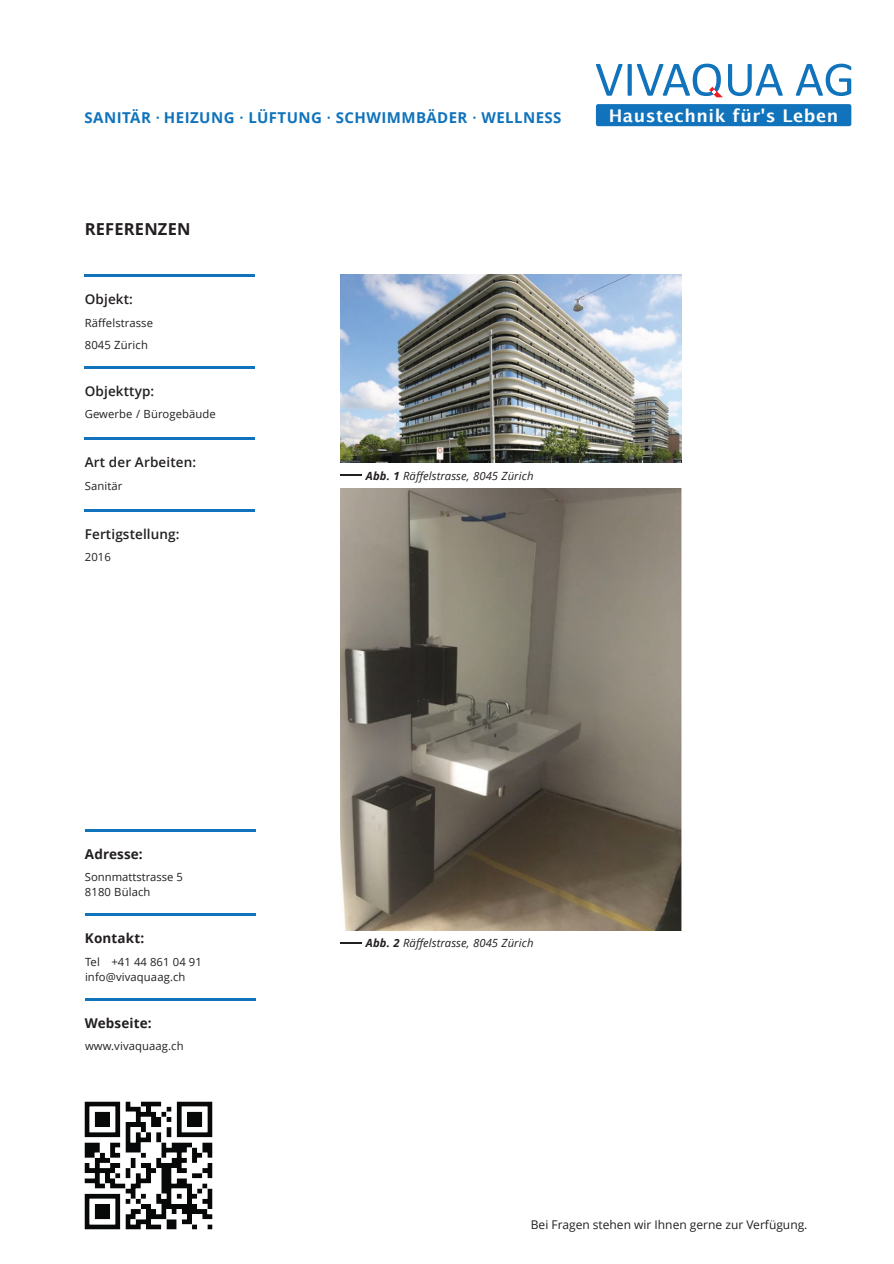
<style>
.page{position:relative;width:894px;height:1264px;background:#fff}
.page>*{position:absolute;margin:0;border:0;box-sizing:border-box;transform-origin:0 0}
.t1{font:700 17.55px "Lucida Grande";letter-spacing:.03em;color:#fff}
.t2{font:700 16.5px "Open Sans";letter-spacing:.01em;color:#231f20}
.t3{font:700 15px "Open Sans";letter-spacing:.03em;color:#1073bb}
.t4{font:600 13.5px "Open Sans";letter-spacing:.01em;color:#231f20}
.t5{font:700 13.5px "Open Sans";letter-spacing:.01em;color:#231f20}
.t6{font:12px "Open Sans";color:#231f20}
.t7{font:11.25px/15px "Open Sans";letter-spacing:.01em;color:#231f20}
.t8{font:italic 11.25px "Open Sans";letter-spacing:.01em;color:#231f20}
.s1{font-family:"Adobe Caslon Pro"}
.s2{font-weight:700}
</style>
<div class="page">
<hr style="left:85px;top:913px;width:170px;height:2px;background:#1073bb">
<hr style="left:85px;top:998px;width:170px;height:2px;background:#1073bb">
<hr style="left:85px;top:829px;width:170px;height:2px;background:#1073bb">
<hr style="left:85px;top:274px;width:170px;height:3px;background:#1073bb">
<hr style="left:85px;top:366px;width:170px;height:2px;background:#1073bb">
<hr style="left:85px;top:438px;width:170px;height:2px;background:#1073bb">
<hr style="left:85px;top:509px;width:170px;height:2px;background:#1073bb">
<hr style="left:340px;top:474px;width:22px;height:2px;background:#231f20">
<hr style="left:340px;top:941px;width:22px;height:2px;background:#231f20">
<div style="left:595px;top:104px;width:256px;height:22px;background:#1073bb;border-radius:2px"></div>
<svg style="left:795px;top:64px;width:56px;height:32px"></svg>
<svg style="left:596px;top:64px;width:186px;height:33px"></svg>
<img style="left:84px;top:1101px;width:129px;height:129px">
<img style="left:340px;top:274px;width:340px;height:189px">
<img style="left:340px;top:488px;width:340px;height:442px">
<h3 class="t3" style="left:84px;top:111px;width:478px">SANITÄR <span class="s1">∙</span> HEIZUNG <span class="s1">∙</span> LÜFTUNG <span class="s1">∙</span> SCHWIMMBÄDER <span class="s1">∙</span> WELLNESS</h3>
<h2 class="t2" style="left:85px;top:223px;width:107px">REFERENZEN</h2>
<p class="t4" style="left:85px;top:294px;width:50px">Objekt:</p>
<p class="t7" style="left:85px;top:312px;width:70px;line-height:22.5px">Räffelstrasse<br>8045 Zürich</p>
<p class="t4" style="left:85px;top:385px;width:71px">Objekttyp:</p>
<p class="t7" style="left:85px;top:408px;width:132px">Gewerbe / Bürogebäude</p>
<p class="t4" style="left:85px;top:457px;width:113px">Art der Arbeiten:</p>
<p class="t7" style="left:85px;top:479px;width:39px">Sanitär</p>
<p class="t4" style="left:85px;top:528px;width:96px">Fertigstellung:</p>
<p class="t7" style="left:85px;top:551px;width:28px">2016</p>
<p class="t8" style="left:366px;top:471px;width:169px"><span class="s2">Abb. 1</span> Räffelstrasse, 8045 Zürich</p>
<h1 class="t1" style="left:608px;top:108px;width:231px">Haustechnik für's Leben</h1>
<p class="t5" style="left:85px;top:848px;width:59px">Adresse:</p>
<p class="t7" style="left:85px;top:870px;width:100px">Sonnmattstrasse 5<br>8180 Bülach</p>
<p class="t5" style="left:85px;top:932px;width:61px">Kontakt:</p>
<p class="t7" style="left:85px;top:955px;width:118px">Tel +41 44 861 04 91 info@vivaquaag.ch</p>
<p class="t5" style="left:85px;top:1017px;width:68px">Webseite:</p>
<p class="t7" style="left:85px;top:1039px;width:100px">www.vivaquaag.ch</p>
<p class="t8" style="left:366px;top:938px;width:169px"><span class="s2">Abb. 2</span> Räffelstrasse, 8045 Zürich</p>
<p class="t6" style="left:530px;top:1219px;width:278px">Bei Fragen stehen wir Ihnen gerne zur Verfügung.</p>
</div>
